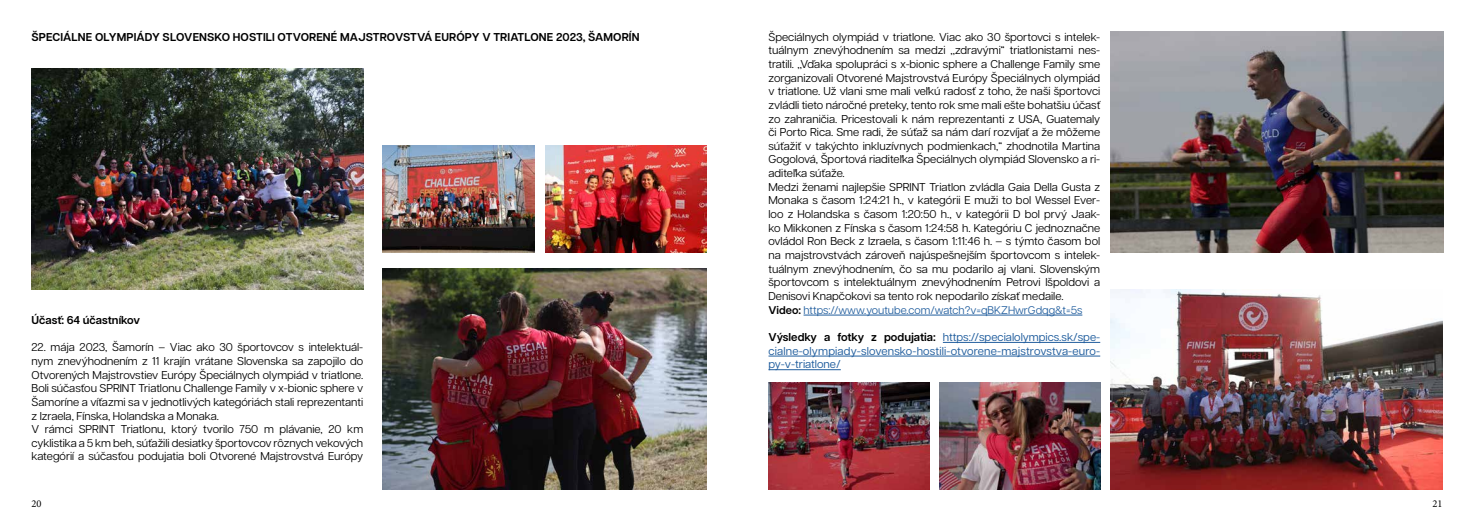
<style>
.page{position:relative;width:1474px;height:521px;background:#fff}
.page>*{position:absolute;margin:0;border:0;box-sizing:border-box;transform-origin:0 0}
.t1{font:11.38px/13.7px "Articulat CF";color:#000101}
.t2{font:11.38px/13.7px "Articulat CF";letter-spacing:.015em;color:#215e9e;text-align:justify}
.t3{font:600 11.38px "Articulat CF";letter-spacing:.01em;color:#000101}
.t4{font:11.11px "Articulat CF";color:#215e9e}
.t5{font:10.5px "Minion Pro";color:#000}
.s1{font-weight:600;color:#000101}
</style>
<div class="page">
<img style="left:32px;top:69px;width:331px;height:220px">
<img style="left:939px;top:383px;width:161px;height:106px">
<img style="left:545px;top:146px;width:161px;height:107px">
<img style="left:1110px;top:289px;width:332px;height:200px">
<img style="left:382px;top:269px;width:324px;height:220px">
<img style="left:382px;top:146px;width:152px;height:107px">
<img style="left:1110px;top:31px;width:333px;height:222px">
<img style="left:768px;top:383px;width:161px;height:106px">
<hr style="left:803px;top:315px;width:279px;height:1px;background:#215e9e">
<hr style="left:942px;top:342px;width:158px;height:1px;background:#215e9e">
<hr style="left:768px;top:356px;width:332px;height:1px;background:#215e9e">
<hr style="left:768px;top:369px;width:72px;height:1px;background:#215e9e">
<p class="t3" style="left:32px;top:28px;width:609px">ŠPECIÁLNE OLYMPIÁDY SLOVENSKO HOSTILI OTVORENÉ MAJSTROVSTVÁ EURÓPY V TRIATLONE 2023, ŠAMORÍN</p>
<p class="t3" style="left:31px;top:312px;width:110px">Účasť: 64 účastníkov</p>
<p class="t1" style="left:31px;top:340px;width:333px">22. mája 2023, Šamorín – Viac ako 30 športovcov s intelektuál&shy;nym znevýhodnením z 11 krajín vrátane Slovenska sa zapojilo do Otvorených Majstrovstiev Európy Špeciálnych olympiád v triatlone.<br>Boli súčasťou SPRINT Triatlonu Challenge Family v x-bionic sphere v Šamoríne a víťazmi sa v jednotlivých kategóriách stali reprezentanti z Izraela, Fínska, Holandska a Monaka.<br>V rámci SPRINT Triatlonu, ktorý tvorilo 750 m plávanie, 20 km cyklistika a 5 km beh, súťažili desiatky športovcov rôznych vekových kategórií a súčasťou podujatia boli Otvorené Majstrovstvá Európy</p>
<p class="t1" style="left:768px;top:29px;width:333px">Špeciálnych olympiád v triatlone. Viac ako 30 športovci s intelek&shy;tuálnym znevýhodnením sa medzi ,,zdravými“ triatlonistami nes&shy;tratili. ,,Vďaka spolupráci s x-bionic sphere a Challenge Family sme zorganizovali Otvorené Majstrovstvá Európy Špeciálnych olympiád v triatlone. Už vlani sme mali veľkú radosť z toho, že naši športovci zvládli tieto náročné preteky, tento rok sme mali ešte bohatšiu účasť zo zahraničia. Pricestovali k nám reprezentanti z USA, Guatemaly či Porto Rica. Sme radi, že súťaž sa nám darí rozvíjať a že môžeme súťažiť v takýchto inkluzívnych podmienkach,“ zhodnotila Martina Gogolová, Športová riaditeľka Špeciálnych olympiád Slovensko a ri&shy;aditeľka súťaže.<br>Medzi ženami najlepšie SPRINT Triatlon zvládla Gaia Della Gusta z Monaka s časom 1:24:21 h., v kategórii E muži to bol Wessel Ever&shy;loo z Holandska s časom 1:20:50 h., v kategórii D bol prvý Jaak&shy;ko Mikkonen z Fínska s časom 1:24:58 h. Kategóriu C jednoznačne ovládol Ron Beck z Izraela, s časom 1:11:46 h. – s týmto časom bol na majstrovstvách zároveň najúspešnejším športovcom s intelek&shy;tuálnym znevýhodnením, čo sa mu podarilo aj vlani. Slovenským športovcom s intelektuálnym znevýhodnením Petrovi Išpoldovi a Denisovi Knapčokovi sa tento rok nepodarilo získať medaile.</p>
<p class="t4" style="left:768px;top:302px;width:315px"><span class="s1">Video:</span> https://www.youtube.com/watch?v=qBKZHwrGdqg&amp;t=5s</p>
<p class="t2" style="left:768px;top:329px;width:333px"><span class="s1">Výsledky a fotky z podujatia:</span> https://specialolympics.sk/spe&shy;cialne-olympiady-slovensko-hostili-otvorene-majstrovstva-euro&shy;py-v-triatlone/</p>
<p class="t5" style="left:31px;top:497px;width:12px">20</p>
<p class="t5" style="left:1432px;top:497px;width:12px">21</p>
</div>
